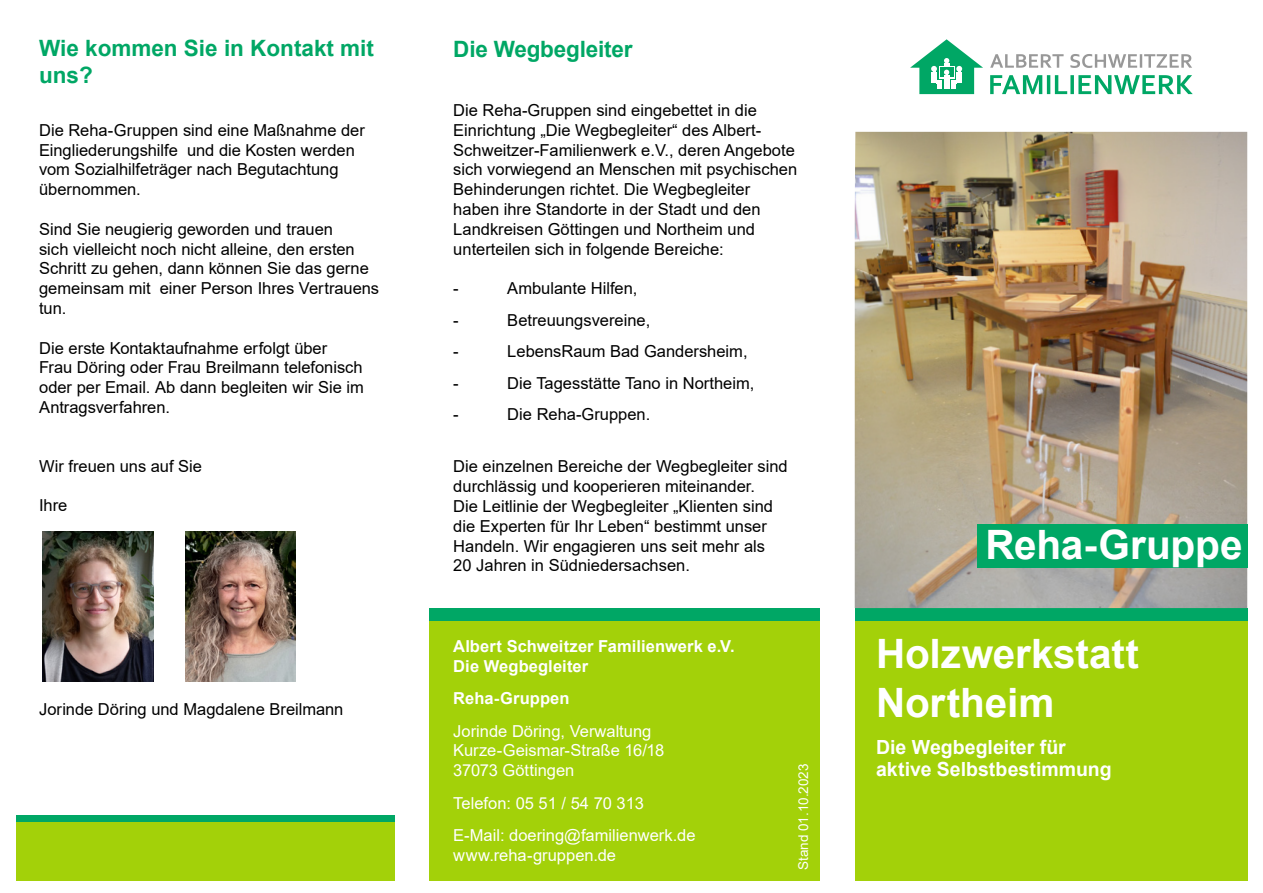
<style>
.page{position:relative;width:1263px;height:893px;background:#fff}
.page>*{position:absolute;margin:0;border:0;box-sizing:border-box;transform-origin:0 0}
.Titel{font:700 40.5px/48.6px "Arial";letter-spacing:-.005em;color:#fff}
.t1{font:700 22.5px/27px "Arial";color:#00a765}
.t2{font:700 19.5px/22.5px "Arial";color:#fff}
.t3{font:16.5px/19.8px "Arial";color:#000}
.Liste{font:16.5px "Arial";color:#fff}
.Absender_hinten{font:16.5px "Arial";color:#fff}
.Absender_hinten-2{font:700 16.5px/19.8px "Arial";letter-spacing:.005em;color:#fff}
.Aufzählung{font:13.5px "Arial";color:#fff}
</style>
<div class="page">
<div style="left:855px;top:621px;width:392px;height:259px;background:#a3d109"></div>
<div style="left:855px;top:608px;width:392px;height:13px;background:#00a765"></div>
<div style="left:429px;top:621px;width:391px;height:259px;background:#a3d109"></div>
<div style="left:429px;top:608px;width:391px;height:13px;background:#00a765"></div>
<div style="left:16px;top:822px;width:378px;height:58px;background:#a3d109"></div>
<div style="left:16px;top:815px;width:378px;height:7px;background:#00a765"></div>
<svg style="left:990px;top:54px;width:202px;height:14px"></svg>
<svg style="left:990px;top:75px;width:203px;height:19px"></svg>
<svg style="left:910px;top:39px;width:73px;height:55px"></svg>
<img style="left:855px;top:132px;width:392px;height:476px">
<div style="left:977px;top:525px;width:270px;height:43px;background:#00a765"></div>
<img style="left:43px;top:532px;width:110px;height:150px">
<img style="left:185px;top:532px;width:111px;height:150px">
<p class="t1" style="left:39px;top:35px;width:336px">Wie kommen Sie in Kontakt mit uns?</p>
<p class="t3" style="left:39px;top:120px;width:327px">Die Reha-Gruppen sind eine Maßnahme der Eingliederungshilfe und die Kosten werden vom Sozialhilfeträger nach Begutachtung übernommen.</p>
<p class="t3" style="left:39px;top:219px;width:342px">Sind Sie neugierig geworden und trauen<br>sich vielleicht noch nicht alleine, den ersten Schritt zu gehen, dann können Sie das gerne gemeinsam mit einer Person Ihres Vertrauens tun.</p>
<p class="t3" style="left:39px;top:338px;width:326px">Die erste Kontaktaufnahme erfolgt über Frau Döring oder Frau Breilmann telefonisch oder per Email. Ab dann begleiten wir Sie im Antragsverfahren.</p>
<p class="t3" style="left:39px;top:456px;width:164px">Wir freuen uns auf Sie</p>
<p class="t3" style="left:39px;top:495px;width:30px">Ihre</p>
<p class="t3" style="left:39px;top:699px;width:306px">Jorinde Döring und Magdalene Breilmann</p>
<p class="t1" style="left:453px;top:36px;width:181px">Die Wegbegleiter</p>
<p class="t3" style="left:453px;top:100px;width:345px">Die Reha-Gruppen sind eingebettet in die Einrichtung „Die Wegbegleiter“ des Albert-Schweitzer-Familienwerk e.V., deren Angebote sich vorwiegend an Menschen mit psychischen Behinderungen richtet. Die Wegbegleiter haben ihre Standorte in der Stadt und den Landkreisen Göttingen und Northeim und unterteilen sich in folgende Bereiche:</p>
<p class="t3" style="left:453px;top:278px;width:7px">-</p>
<p class="t3" style="left:507px;top:278px;width:132px">Ambulante Hilfen,</p>
<p class="t3" style="left:453px;top:310px;width:7px">-</p>
<p class="t3" style="left:507px;top:310px;width:145px">Betreuungsvereine,</p>
<p class="t3" style="left:453px;top:341px;width:7px">-</p>
<p class="t3" style="left:507px;top:341px;width:242px">LebensRaum Bad Gandersheim,</p>
<p class="t3" style="left:453px;top:373px;width:7px">-</p>
<p class="t3" style="left:507px;top:373px;width:249px">Die Tagesstätte Tano in Northeim,</p>
<p class="t3" style="left:453px;top:404px;width:7px">-</p>
<p class="t3" style="left:507px;top:404px;width:145px">Die Reha-Gruppen.</p>
<p class="t3" style="left:453px;top:457px;width:336px">Die einzelnen Bereiche der Wegbegleiter sind durchlässig und kooperieren miteinander.<br>Die Leitlinie der Wegbegleiter „Klienten sind die Experten für Ihr Leben“ bestimmt unser Handeln. Wir engagieren uns seit mehr als<br>20 Jahren in Südniedersachsen.</p>
<p class="Absender_hinten-2" style="left:453px;top:636px;width:283px">Albert Schweitzer Familienwerk e.V.<br>Die Wegbegleiter</p>
<p class="Absender_hinten-2" style="left:453px;top:689px;width:118px">Reha-Gruppen</p>
<p class="Liste" style="left:453px;top:719px;width:200px">Jorinde Döring, Verwaltung</p>
<p class="Liste" style="left:453px;top:739px;width:212px">Kurze-Geismar-Straße 16/18</p>
<p class="Absender_hinten" style="left:453px;top:759px;width:123px">37073 Göttingen</p>
<p class="Liste" style="left:453px;top:791px;width:192px">Telefon: 05 51 / 54 70 313</p>
<p class="Absender_hinten" style="left:453px;top:824px;width:244px">E-Mail: doering@familienwerk.de</p>
<p class="Absender_hinten" style="left:453px;top:844px;width:164px">www.reha-gruppen.de</p>
<p class="Aufzählung" style="left:794px;top:870px;width:108px;rotate:-90deg">Stand 01.10.2023</p>
<p class="Titel" style="left:985px;top:521px;width:259px">Reha-Gruppe</p>
<p class="Titel" style="left:876px;top:630px;width:264px">Holzwerkstatt<br>Northeim</p>
<p class="t2" style="left:876px;top:736px;width:237px">Die Wegbegleiter für aktive Selbstbestimmung</p>
</div>
